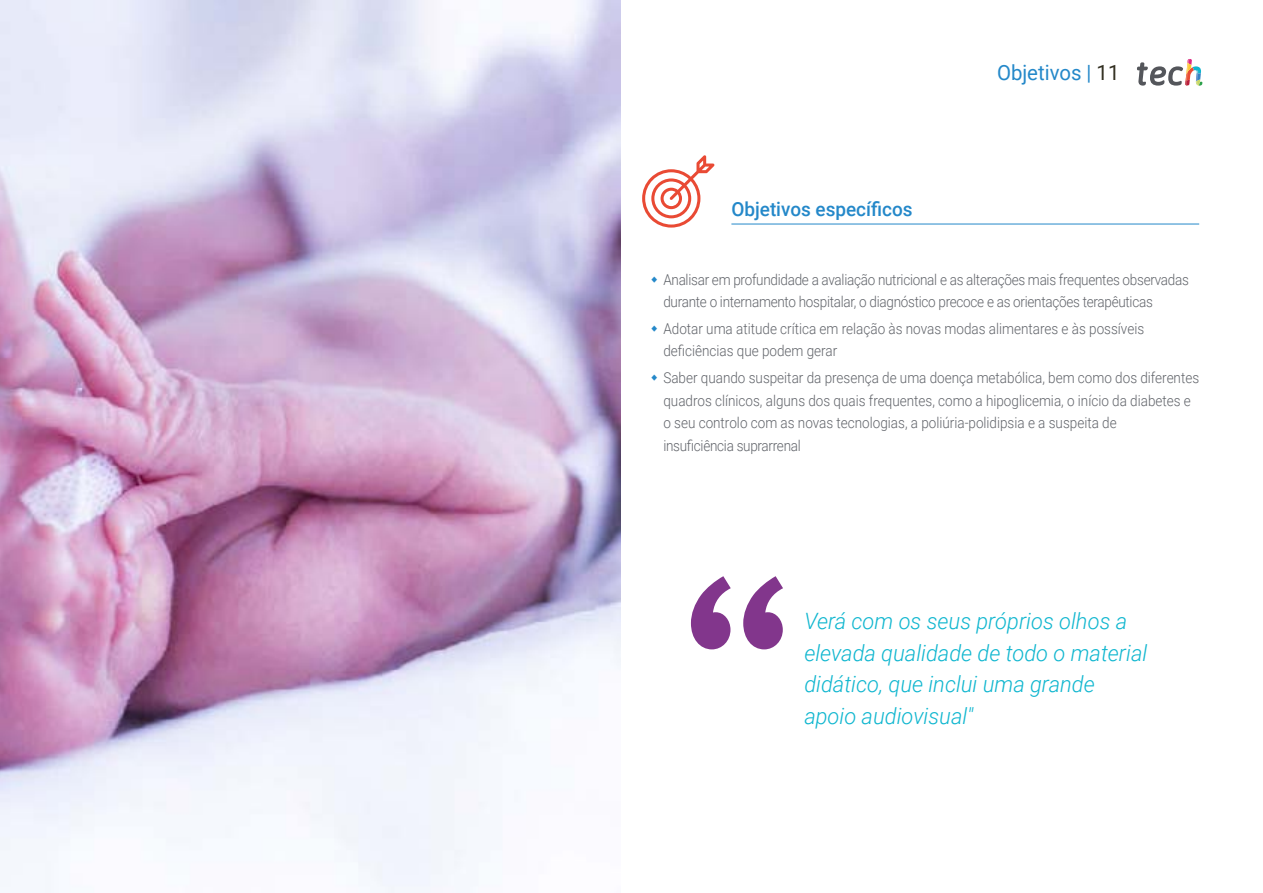
<style>
.page{position:relative;width:1263px;height:893px;background:#fff}
.page>*{position:absolute;margin:0;border:0;box-sizing:border-box;transform-origin:0 0}
.t1{font:italic 300 22.5px/31.5px "Roboto";color:#0fb6cf}
.t2{font:21px "Roboto";color:#2488c9}
.t3{font:500 19.5px "Roboto";color:#2488c9}
.t4{font:300 15px/22.5px "Roboto";color:#61646a;scale:.9 1}
.t5{font:300 15px/22.5px "Roboto";letter-spacing:-.02em;color:#61646a;scale:.9 1}
.s1{color:#312e20}
</style>
<div class="page">
<img style="left:0;top:0;width:621px;height:893px">
<svg style="left:1137px;top:59px;width:65px;height:27px"></svg>
<svg style="left:691px;top:576px;width:92px;height:73px"></svg>
<hr style="left:731px;top:224px;width:468px;height:1px;background:#2488c9">
<svg style="left:642px;top:155px;width:72px;height:73px"></svg>
<h3 class="t3" style="left:731px;top:195px;width:183px">Objetivos específicos</h3>
<h2 class="t2" style="left:997px;top:57px;width:124px">Objetivos | <span class="s1">11</span></h2>
<p class="t5" style="left:663px;top:267px;width:585px">Analisar em profundidade a avaliação nutricional e as alterações mais frequentes observadas durante o internamento hospitalar, o diagnóstico precoce e as orientações terapêuticas</p>
<p class="t4" style="left:663px;top:317px;width:536px">Adotar uma atitude crítica em relação às novas modas alimentares e às possíveis deficiências que podem gerar</p>
<p class="t4" style="left:663px;top:366px;width:597px">Saber quando suspeitar da presença de uma doença metabólica, bem como dos diferentes quadros clínicos, alguns dos quais frequentes, como a hipoglicemia, o início da diabetes e o seu controlo com as novas tecnologias, a poliúria-polidipsia e a suspeita de<br>insuficiência suprarrenal</p>
<h1 class="t1" style="left:804px;top:605px;width:344px">Verá com os seus próprios olhos a elevada qualidade de todo o material didático, que inclui uma grande apoio audiovisual"</h1>
</div>
